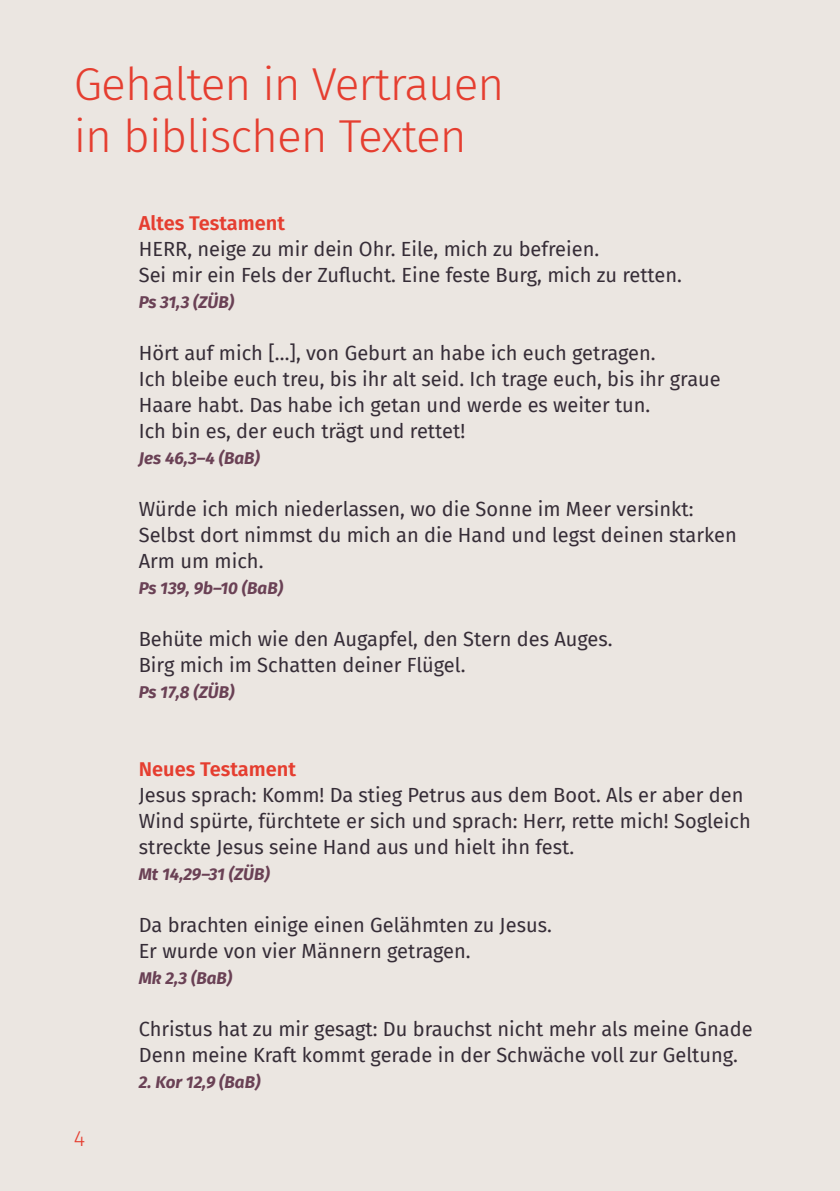
<style>
.page{position:relative;width:840px;height:1191px;background:#fff}
.page>*{position:absolute;margin:0;border:0;box-sizing:border-box;transform-origin:0 0}
.t1{font:300 46px/52px "Fira Sans";letter-spacing:-.02em;color:#e53e30}
.t2{font:300 22px "Fira Sans";color:#e53e30}
.t3{font:20px/26px "Fira Sans";color:#362d37}
.t4{font:600 20px "Fira Sans";color:#e53e30}
.t5{font:italic 700 17px "Fira Sans";color:#6a4155}
</style>
<div class="page">
<div style="left:0;top:0;width:839px;height:1191px;background:#ebe6e1"></div>
<h1 class="t1" style="left:74px;top:57px;width:432px">Gehalten in Vertrauen in biblischen Texten</h1>
<p class="t4" style="left:139px;top:206px;width:148px">Altes Testament</p>
<p class="t3" style="left:139px;top:235px;width:544px">HERR, neige zu mir dein Ohr. Eile, mich zu befreien.<br>Sei mir ein Fels der Zuflucht. Eine feste Burg, mich zu retten.</p>
<p class="t5" style="left:139px;top:287px;width:97px">Ps 31,3 (ZÜB)</p>
<p class="t3" style="left:139px;top:339px;width:583px">Hört auf mich […], von Geburt an habe ich euch getragen.<br>Ich bleibe euch treu, bis ihr alt seid. Ich trage euch, bis ihr graue Haare habt. Das habe ich getan und werde es weiter tun.<br>Ich bin es, der euch trägt und rettet!</p>
<p class="t5" style="left:139px;top:443px;width:123px">Jes 46,3–4 (BaB)</p>
<p class="t3" style="left:139px;top:495px;width:599px">Würde ich mich niederlassen, wo die Sonne im Meer versinkt:<br>Selbst dort nimmst du mich an die Hand und legst deinen starken<br>Arm um mich.</p>
<p class="t5" style="left:139px;top:573px;width:146px">Ps 139, 9b–10 (BaB)</p>
<p class="t3" style="left:139px;top:625px;width:475px">Behüte mich wie den Augapfel, den Stern des Auges.<br>Birg mich im Schatten deiner Flügel.</p>
<p class="t5" style="left:139px;top:677px;width:97px">Ps 17,8 (ZÜB)</p>
<p class="t2" style="left:74px;top:1122px;width:13px">4</p>
<p class="t4" style="left:139px;top:752px;width:158px">Neues Testament</p>
<p class="t3" style="left:139px;top:781px;width:613px">Jesus sprach: Komm! Da stieg Petrus aus dem Boot. Als er aber den<br>Wind spürte, fürchtete er sich und sprach: Herr, rette mich! Sogleich streckte Jesus seine Hand aus und hielt ihn fest.</p>
<p class="t5" style="left:139px;top:859px;width:132px">Mt 14,29–31 (ZÜB)</p>
<p class="t3" style="left:139px;top:911px;width:414px">Da brachten einige einen Gelähmten zu Jesus.<br>Er wurde von vier Männern getragen.</p>
<p class="t5" style="left:139px;top:963px;width:95px">Mk 2,3 (BaB)</p>
<p class="t3" style="left:139px;top:1015px;width:615px">Christus hat zu mir gesagt: Du brauchst nicht mehr als meine Gnade<br>Denn meine Kraft kommt gerade in der Schwäche voll zur Geltung.</p>
<p class="t5" style="left:139px;top:1067px;width:123px">2. Kor 12,9 (BaB)</p>
</div>
